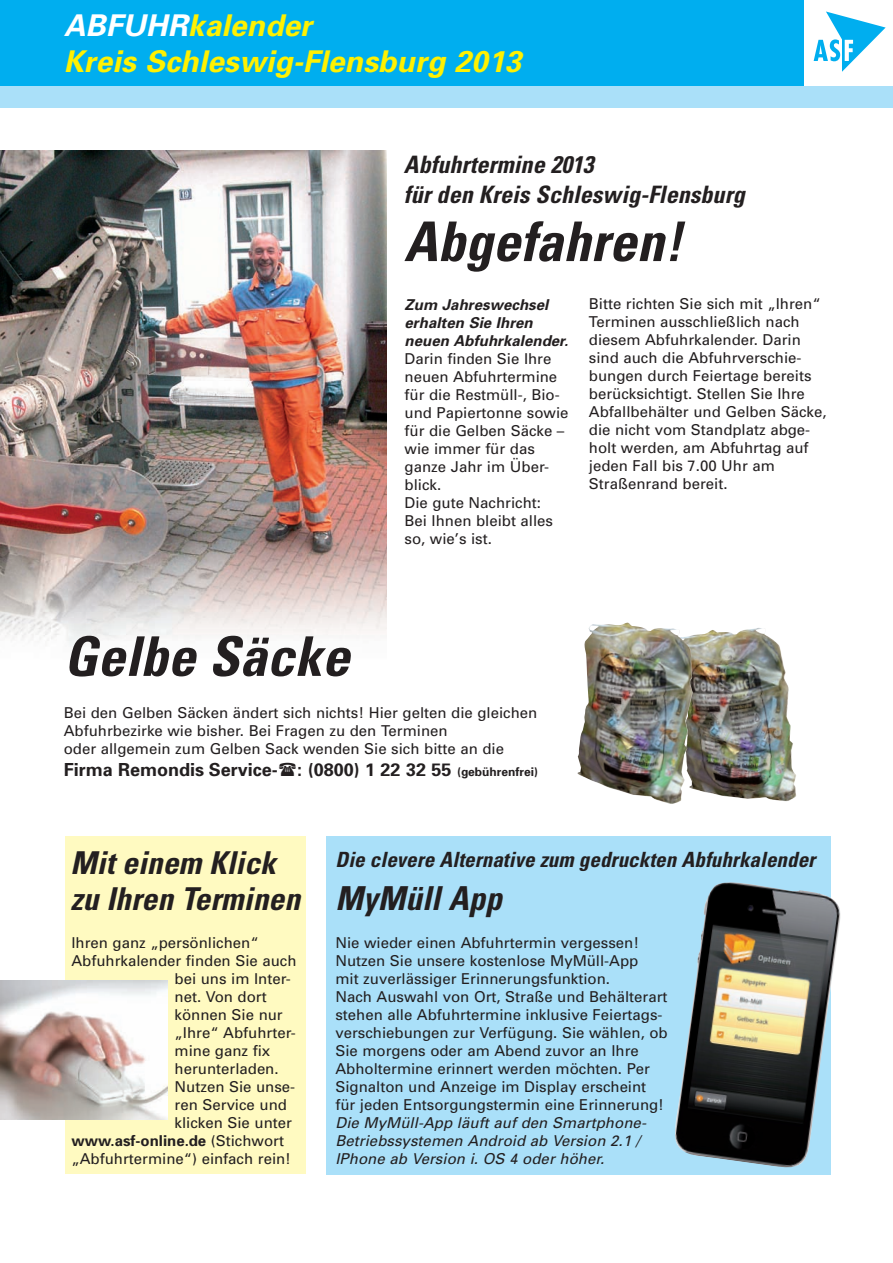
<style>
.page{position:relative;width:893px;height:1263px;background:#fff}
.page>*{position:absolute;margin:0;border:0;box-sizing:border-box;transform-origin:0 0}
.t1{font:italic 700 condensed 54.75px "Univers";letter-spacing:.005em;color:#231f20}
.t2{font:italic 700 condensed 33px "Univers";letter-spacing:.005em;color:#231f20}
.t3{font:italic 700 condensed 31.5px/36px "Univers";letter-spacing:.005em;color:#231f20}
.t4{font:italic 700 30px/36px "Univers";letter-spacing:.005em;color:#fff101}
.t5{font:italic 700 condensed 24px/30px "Univers";letter-spacing:.005em;color:#231f20}
.t6{font:italic 700 condensed 21px "Univers";letter-spacing:.005em;color:#231f20}
.t7{font:700 18px "Univers";color:#231f20}
.t8{font:15px/18px "Univers";color:#231f20}
.t9{font:italic 15px/18px "Univers";letter-spacing:.005em;color:#231f20}
.t10{font:italic 700 15px/18px "Univers";letter-spacing:.005em;color:#231f20}
.t11{font:700 15px "Univers";color:#231f20}
.s1{color:#fff}
.s2{font-size:12px}
.s3{font-weight:400}
</style>
<div class="page">
<img style="left:0;top:151px;width:387px;height:495px">
<svg style="left:814px;top:12px;width:72px;height:60px"></svg>
<div style="left:0;top:0;width:804px;height:86px;background:#00aeef"></div>
<div style="left:0;top:86px;width:893px;height:21px;background:#aae0f9"></div>
<div style="left:66px;top:836px;width:240px;height:338px;background:#fffac1"></div>
<img style="left:0;top:980px;width:167px;height:140px">
<img style="left:693px;top:628px;width:103px;height:174px">
<img style="left:577px;top:622px;width:116px;height:182px">
<div style="left:327px;top:836px;width:504px;height:338px;background:#aae0f9"></div>
<img style="left:675px;top:882px;width:166px;height:286px">
<h3 class="t4" style="left:64px;top:6px;width:459px"><span class="s1">ABFUHR</span>kalender<br>Kreis Schleswig-Flensburg 2013</h3>
<h3 class="t5" style="left:404px;top:149px;width:342px">Abfuhrtermine 2013<br>für den Kreis Schleswig-Flensburg</h3>
<h1 class="t1" style="left:404px;top:208px;width:280px">Abgefahren!</h1>
<p class="t10" style="left:405px;top:295px;width:165px">Zum Jahreswechsel erhalten Sie Ihren neuen Abfuhrkalender.</p>
<p class="t8" style="left:405px;top:349px;width:165px">Darin finden Sie Ihre neuen Abfuhrtermine für die Restmüll-, Bio&shy;und Papiertonne sowie für die Gelben Säcke – wie immer für das ganze Jahr im Über&shy;blick.<br>Die gute Nachricht:<br>Bei Ihnen bleibt alles so, wie’s ist.</p>
<p class="t8" style="left:589px;top:294px;width:239px">Bitte richten Sie sich mit „Ihren“<br>Terminen ausschließlich nach diesem Abfuhrkalender. Darin sind auch die Abfuhrverschie&shy;bungen durch Feiertage bereits berücksichtigt. Stellen Sie Ihre<br>Abfallbehälter und Gelben Säcke, die nicht vom Standplatz abge&shy;holt werden, am Abfuhrtag auf jeden Fall bis 7.00 Uhr am<br>Straßenrand bereit.</p>
<h1 class="t1" style="left:64px;top:623px;width:287px">Gelbe Säcke</h1>
<p class="t8" style="left:64px;top:704px;width:475px">Bei den Gelben Säcken ändert sich nichts! Hier gelten die gleichen<br>Abfuhrbezirke wie bisher. Bei Fragen zu den Terminen<br>oder allgemein zum Gelben Sack wenden Sie sich bitte an die</p>
<p class="t7" style="left:64px;top:758px;width:476px">Firma Remondis Service- : (0800) 1 22 32 55 <span class="s2">(gebührenfrei)</span></p>
<h3 class="t3" style="left:71px;top:844px;width:231px">Mit einem Klick zu Ihren Terminen</h3>
<p class="t8" style="left:71px;top:933px;width:189px">Ihren ganz „persönlichen“</p>
<p class="t8" style="left:71px;top:951px;width:227px">Abfuhrkalender finden Sie auch</p>
<p class="t8" style="left:175px;top:969px;width:118px">bei uns im Inter-</p>
<p class="t8" style="left:175px;top:987px;width:94px">net. Von dort</p>
<p class="t8" style="left:175px;top:1005px;width:110px">können Sie nur</p>
<p class="t8" style="left:175px;top:1023px;width:123px">„Ihre“ Abfuhrter-</p>
<p class="t8" style="left:175px;top:1041px;width:97px">mine ganz fix</p>
<p class="t8" style="left:175px;top:1059px;width:106px">herunterladen.</p>
<p class="t8" style="left:175px;top:1077px;width:122px">Nutzen Sie unse-</p>
<p class="t8" style="left:175px;top:1095px;width:114px">ren Service und</p>
<p class="t8" style="left:175px;top:1113px;width:119px">klicken Sie unter</p>
<p class="t11" style="left:71px;top:1131px;width:214px">www.asf-online.de <span class="s3">(Stichwort</span></p>
<p class="t8" style="left:71px;top:1149px;width:221px">„Abfuhrtermine“) einfach rein!</p>
<h3 class="t6" style="left:335px;top:846px;width:481px">Die clevere Alternative zum gedruckten Abfuhrkalender</h3>
<h2 class="t2" style="left:335px;top:878px;width:168px">MyMüll App</h2>
<p class="t8" style="left:335px;top:933px;width:334px">Nie wieder einen Abfuhrtermin vergessen!<br>Nutzen Sie unsere kostenlose MyMüll-App<br>mit zuverlässiger Erinnerungsfunktion.<br>Nach Auswahl von Ort, Straße und Behälterart stehen alle Abfuhrtermine inklusive Feiertags&shy;verschiebungen zur Verfügung. Sie wählen, ob Sie morgens oder am Abend zuvor an Ihre Abholtermine erinnert werden möchten. Per Signalton und Anzeige im Display erscheint für jeden Entsorgungstermin eine Erinnerung!</p>
<p class="t9" style="left:335px;top:1113px;width:311px">Die MyMüll-App läuft auf den Smartphone-<br>Betriebssystemen Android ab Version 2.1 /<br>IPhone ab Version i. OS 4 oder höher.</p>
</div>
